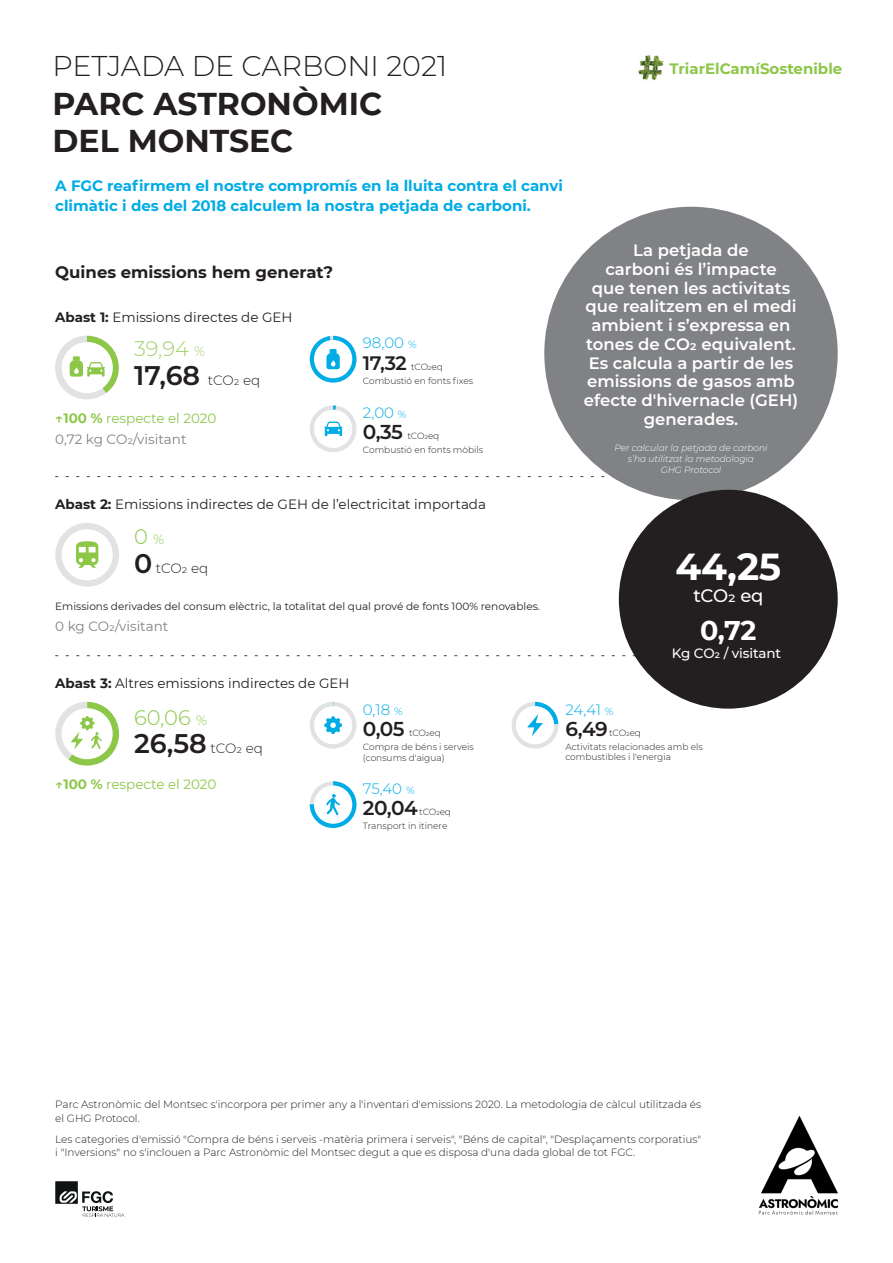
<style>
.page{position:relative;width:893px;height:1263px;background:#fff}
.page>*{position:absolute;margin:0;border:0;box-sizing:border-box;transform-origin:0 0}
.t1{font:700 37.5px "Montserrat";color:#fff}
.t2{font:700 31.5px/37.8px "Montserrat";color:#231f20}
.t3{font:300 28.5px "Montserrat";color:#231f20}
.t4{font:700 27px "Montserrat";color:#fff}
.t5{font:300 21px "Montserrat";color:#8cc748}
.t6{font:300 21px "Montserrat";color:#a3d06b}
.t7{font:600 20.1px "Montserrat";letter-spacing:-.025em;color:#231f20}
.t8{font:500 18px "Montserrat";letter-spacing:-.01em;color:#fff}
.t9{font:600 16.5px/18.8px "Montserrat";color:#fff;text-align:center}
.t10{font:700 16.5px "Montserrat";color:#231f20}
.t11{font:700 15px/19.5px "Montserrat";color:#00ace6}
.t12{font:300 15px "Montserrat";color:#00ace6}
.t13{font:700 15px "Montserrat";color:#8cc748}
.t14{font:13.5px "Montserrat";color:#231f20}
.t15{font:13.5px/21px "Montserrat";color:#808285}
.t16{font:300 13.5px "Montserrat";color:#231f20}
.t17{font:13.5px "Montserrat";color:#8cc748}
.t18{font:500 13.5px "Montserrat";letter-spacing:-.01em;color:#fff}
.t19{font:300 10.5px/13.5px "Montserrat";color:#231f20}
.t20{font:10.5px "Montserrat";color:#231f20}
.t21{font:300 9px/13.8px "Montserrat";color:#231f20}
.t22{font:italic 300 9px/10.8px "Montserrat";color:#fff;text-align:center}
.s1{font-weight:700}
.s2{font-size:13.5px}
.s3{font-weight:600;font-size:27px}
.s4{font-weight:600;color:#8cc748}
.s5{font-weight:700;color:#8cc748}
.s6{color:#8cc748}
.s7{font-size:10.5px}
.s8{font-weight:600;font-size:19.5px}
.s9{font-weight:600}
</style>
<div class="page">
<svg style="left:55px;top:476px;width:556px;height:1px"></svg>
<div style="left:544px;top:207px;width:294px;height:293px;background:#808285;border-radius:50%"></div>
<div style="left:55px;top:523px;width:64px;height:64px;background:#e1e2e4;border-radius:32px"></div>
<div style="left:62px;top:529px;width:51px;height:51px;background:#fff;border-radius:50%"></div>
<svg style="left:76px;top:541px;width:22px;height:27px"></svg>
<svg style="left:55px;top:655px;width:579px;height:1px"></svg>
<div style="left:619px;top:490px;width:219px;height:219px;background:#231f20;border-radius:50%"></div>
<svg style="left:55px;top:336px;width:64px;height:64px"></svg>
<svg style="left:310px;top:405px;width:47px;height:47px"></svg>
<svg style="left:310px;top:336px;width:46px;height:47px"></svg>
<svg style="left:511px;top:702px;width:48px;height:47px"></svg>
<div style="left:309px;top:702px;width:48px;height:47px;background:#e1e2e4;border-radius:23px"></div>
<div style="left:314px;top:706px;width:38px;height:38px;background:#fff;border-radius:50%"></div>
<svg style="left:324px;top:702px;width:18px;height:32px"></svg>
<svg style="left:55px;top:702px;width:64px;height:63px"></svg>
<svg style="left:310px;top:781px;width:46px;height:47px"></svg>
<div style="left:314px;top:785px;width:38px;height:39px;background:#fff;border-radius:50%"></div>
<svg style="left:310px;top:781px;width:30px;height:34px"></svg>
<svg style="left:55px;top:1181px;width:69px;height:36px"></svg>
<img style="left:638px;top:55px;width:26px;height:25px">
<img style="left:759px;top:1116px;width:79px;height:98px">
<h3 class="t3" style="left:52px;top:47px;width:396px">PETJADA DE CARBONI 2021</h3>
<h2 class="t2" style="left:53px;top:83px;width:331px">PARC ASTRONÒMIC<br>DEL MONTSEC</h2>
<h3 class="t11" style="left:55px;top:176px;width:509px">A FGC reafirmem el nostre compromís en la lluita contra el canvi climàtic i des del 2018 calculem la nostra petjada de carboni.</h3>
<h3 class="t10" style="left:55px;top:260px;width:279px">Quines emissions hem generat?</h3>
<p class="t14" style="left:55px;top:308px;width:239px"><span class="s1">Abast 1:</span> Emissions directes de GEH</p>
<h3 class="t6" style="left:134px;top:334px;width:73px">39,94 <span class="s2">%</span></h3>
<p class="t16" style="left:134px;top:371px;width:128px"><span class="s3">17,68</span> tCO2 eq</p>
<p class="t15" style="left:55px;top:407px;width:163px"><span class="s4">↑</span><span class="s5">100 %</span> <span class="s6">respecte el 2020<br></span>0,72 kg CO2/visitant</p>
<h3 class="t12" style="left:363px;top:333px;width:55px">98,00 <span class="s7">%</span></h3>
<p class="t21" style="left:363px;top:359px;width:112px"><span class="s8">17,32</span> tCO2eq<br>Combustió en fonts fixes</p>
<h3 class="t12" style="left:363px;top:403px;width:45px">2,00 <span class="s7">%</span></h3>
<h3 class="t7" style="left:363px;top:418px;width:42px">0,35</h3>
<p class="t21" style="left:363px;top:429px;width:122px;text-align:center">tCO2eq<br>Combustió en fonts mòbils</p>
<p class="t14" style="left:55px;top:495px;width:432px"><span class="s1">Abast 2:</span> Emissions indirectes de GEH de l’electricitat importada</p>
<h3 class="t5" style="left:134px;top:522px;width:32px">0 <span class="s2">%</span></h3>
<p class="t16" style="left:134px;top:559px;width:76px"><span class="s3">0</span> tCO2 eq</p>
<p class="t20" style="left:55px;top:599px;width:486px">Emissions derivades del consum elèctric, la totalitat del qual prové de fonts 100% renovables.</p>
<p class="t15" style="left:55px;top:615px;width:115px">0 kg CO2/visitant</p>
<h3 class="t13" style="left:669px;top:58px;width:174px">TriarElCamíSostenible</h3>
<h3 class="t9" style="left:584px;top:240px;width:216px">La petjada de<br>carboni és l’impacte<br>que tenen les activitats que realitzem en el medi ambient i s’expressa en tones de CO2 equivalent.<br>Es calcula a partir de les emissions de gasos amb efecte d'hivernacle (GEH) generades.</h3>
<p class="t22" style="left:614px;top:442px;width:155px">Per calcular la petjada de carboni s’ha utilitzat la metodologia<br>GHG Protocol</p>
<h1 class="t1" style="left:676px;top:539px;width:107px">44,25</h1>
<h3 class="t8" style="left:693px;top:583px;width:72px">tCO2 eq</h3>
<h3 class="t4" style="left:700px;top:611px;width:58px">0,72</h3>
<p class="t18" style="left:672px;top:644px;width:111px">Kg CO2 / visitant</p>
<p class="t14" style="left:55px;top:674px;width:296px"><span class="s1">Abast 3:</span> Altres emissions indirectes de GEH</p>
<h3 class="t5" style="left:134px;top:703px;width:75px">60,06 <span class="s2">%</span></h3>
<p class="t16" style="left:134px;top:739px;width:130px"><span class="s3">26,58</span> tCO2 eq</p>
<p class="t17" style="left:55px;top:775px;width:163px"><span class="s9">↑</span><span class="s1">100 %</span> respecte el 2020</p>
<h3 class="t12" style="left:363px;top:700px;width:41px">0,18 <span class="s7">%</span></h3>
<h3 class="t7" style="left:363px;top:715px;width:43px">0,05</h3>
<p class="t21" style="left:363px;top:726px;width:113px;text-indent:46px">tCO2eq<br>Compra de béns i serveis</p>
<p class="t21" style="left:363px;top:750px;width:83px">(consums d'aigua)</p>
<h3 class="t12" style="left:363px;top:779px;width:53px">75,40 <span class="s7">%</span></h3>
<h3 class="t7" style="left:363px;top:794px;width:56px">20,04</h3>
<p class="t21" style="left:363px;top:805px;width:90px;text-indent:56px">tCO2eq<br>Transport in itinere</p>
<h3 class="t12" style="left:565px;top:699px;width:50px">24,41 <span class="s7">%</span></h3>
<h3 class="t7" style="left:565px;top:714px;width:44px">6,49</h3>
<p class="t21" style="left:565px;top:725px;width:139px;text-indent:44px">tCO2eq<br>Activitats relacionades amb els</p>
<p class="t21" style="left:565px;top:750px;width:107px">combustibles i l'energia</p>
<p class="t19" style="left:55px;top:1097px;width:647px">Parc Astronòmic del Montsec s'incorpora per primer any a l'inventari d'emissions 2020. La metodologia de càlcul utilitzada és el GHG Protocol.</p>
<p class="t19" style="left:55px;top:1132px;width:647px">Les categories d'emissió "Compra de béns i serveis -matèria primera i serveis", "Béns de capital", "Desplaçaments corporatius" i "Inversions" no s'inclouen a Parc Astronòmic del Montsec degut a que es disposa d'una dada global de tot FGC.</p>
</div>
